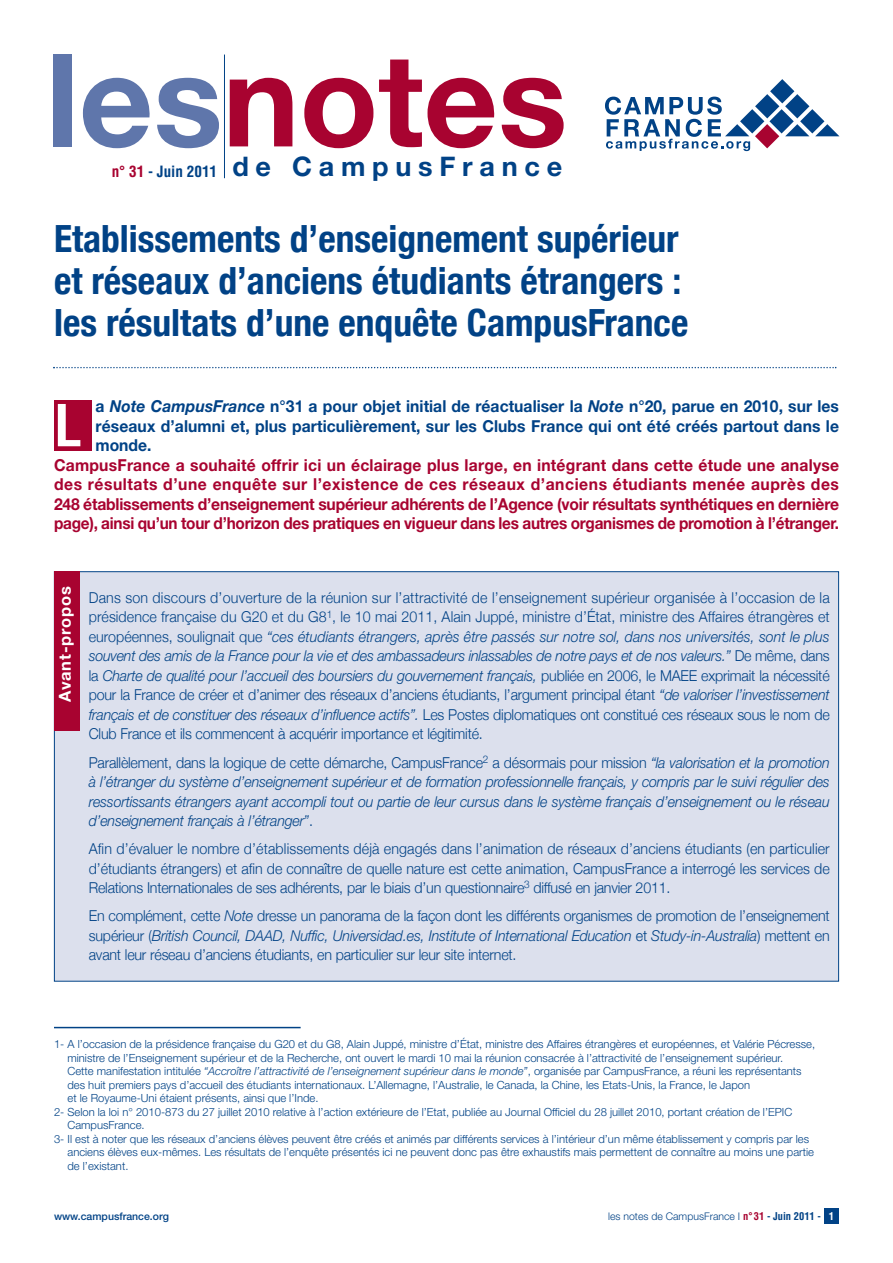
<style>
.page{position:relative;width:893px;height:1263px;background:#fff}
.page>*{position:absolute;margin:0;border:0;box-sizing:border-box;transform-origin:0 0}
.t1{font:700 129.3px "Helvetica Neue";color:#a80330}
.t2{font:700 condensed 56.4px "Helvetica";color:#fff}
.t3{font:700 condensed 37.5px/42px "Helvetica Neue";color:#014286}
.t4{font:700 27px "Helvetica Neue";letter-spacing:.25em;color:#014286}
.t5{font:700 16.5px/19.5px "Helvetica Neue";letter-spacing:-.015em;color:#a80330;text-align:justify;scale:.95 1}
.t6{font:700 16.5px/19.5px "Helvetica Neue";letter-spacing:.005em;color:#014286;text-align:justify;scale:.95 1}
.t7{font:700 16.5px "Helvetica Neue";letter-spacing:.05em;color:#fff}
.t8{font:700 condensed 15.15px "Helvetica";color:#014286}
.t9{font:300 15px/19.5px "Helvetica Neue";letter-spacing:-.015em;color:#014286;text-align:justify;scale:.95 1}
.t10{font:italic 300 15px/19.5px "Helvetica Neue";letter-spacing:-.015em;color:#014286;text-align:justify;scale:.95 1}
.t11{font:300 11.25px "Helvetica Neue";color:#014286}
.t12{font:300 10.5px "Helvetica Neue";color:#014286}
.t13{font:500 10.5px "Helvetica Neue";color:#014286}
.s1{color:#5f76ab}
.s2{color:#a80330}
.s3{font-style:italic}
.s4{font-style:normal}
.s5{font-family:"Helvetica";font-weight:700;font-stretch:condensed;color:#a80330}
.s6{font-family:"Helvetica";font-weight:700;font-stretch:condensed}
.s7{font-family:"Helvetica";font-weight:700;font-stretch:condensed;color:#fff}
</style>
<div class="page">
<hr style="left:224px;top:55px;width:1px;height:123px;background:#014286">
<svg style="left:605px;top:79px;width:234px;height:72px"></svg>
<div style="left:824px;top:1209px;width:15px;height:15px;background:#014286"></div>
<div style="left:55px;top:572px;width:783px;height:409px;background:#dce0ed"></div>
<div style="left:54px;top:571px;width:25px;height:160px;background:#a80330"></div>
<hr style="left:54px;top:1027px;width:247px;height:1px;background:#014286">
<div style="left:54px;top:400px;width:37px;height:51px;background:#a80330"></div>
<svg style="left:53px;top:367px;width:783px;height:1px"></svg>
<h1 class="t1" style="left:46px;top:54px;width:523px"><span class="s1">les</span>notes</h1>
<p class="t8" style="left:112px;top:163px;width:107px"><span class="s2">n° 31</span> - Juin 2011</p>
<h3 class="t4" style="left:232px;top:157px;width:331px">de CampusFrance</h3>
<h3 class="t3" style="left:54px;top:217px;width:636px">Etablissements d’enseignement supérieur et réseaux d’anciens étudiants étrangers : les résultats d’une enquête CampusFrance</h3>
<p class="t6" style="left:96px;top:398px;width:784px">a <span class="s3">Note CampusFrance</span> n°31 a pour objet initial de réactualiser la <span class="s3">Note</span> n°20, parue en 2010, sur les réseaux d’alumni et, plus particulièrement, sur les Clubs France qui ont été créés partout dans le monde.</p>
<p class="t5" style="left:54px;top:456px;width:828px">CampusFrance a souhaité offrir ici un éclairage plus large, en intégrant dans cette étude une analyse des résultats d’une enquête sur l’existence de ces réseaux d’anciens étudiants menée auprès des 248 établissements d’enseignement supérieur adhérents de l’Agence (voir résultats synthétiques en dernière page), ainsi qu’un tour d’horizon des pratiques en vigueur dans les autres organismes de promotion à l’étranger.</p>
<h2 class="t2" style="left:54px;top:394px;width:30px">L</h2>
<p class="t7" style="left:59px;top:702px;width:117px;rotate:-90deg">Avant-propos</p>
<p class="t9" style="left:89px;top:587px;width:781px">Dans son discours d’ouverture de la réunion sur l’attractivité de l’enseignement supérieur organisée à l’occasion de la présidence française du G20 et du G8<sup>1</sup>, le 10 mai 2011, Alain Juppé, ministre d’État, ministre des Affaires étrangères et européennes, soulignait que <span class="s3">“ces étudiants étrangers, après être passés sur notre sol, dans nos universités, sont le plus souvent des amis de la France pour la vie et des ambassadeurs inlassables de notre pays et de nos valeurs.”</span> De même, dans la <span class="s3">Charte de qualité pour l’accueil des boursiers du gouvernement français,</span> publiée en 2006, le MAEE exprimait la nécessité pour la France de créer et d’animer des réseaux d’anciens étudiants, l’argument principal étant <span class="s3">“de valoriser l’investissement français et de constituer des réseaux d’influence actifs”.</span> Les Postes diplomatiques ont constitué ces réseaux sous le nom de Club France et ils commencent à acquérir importance et légitimité.</p>
<p class="t10" style="left:89px;top:754px;width:781px"><span class="s4">Parallèlement, dans la logique de cette démarche, CampusFrance</span><sup>2</sup> <span class="s4">a désormais pour mission</span> “la valorisation et la promotion à l’étranger du système d’enseignement supérieur et de formation professionnelle français, y compris par le suivi régulier des ressortissants étrangers ayant accompli tout ou partie de leur cursus dans le système français d’enseignement ou le réseau d’enseignement français à l’étranger”<span class="s4">.</span></p>
<p class="t9" style="left:89px;top:839px;width:781px">Afin d’évaluer le nombre d’établissements déjà engagés dans l’animation de réseaux d’anciens étudiants (en particulier d’étudiants étrangers) et afin de connaître de quelle nature est cette animation, CampusFrance a interrogé les services de Relations Internationales de ses adhérents, par le biais d’un questionnaire<sup>3</sup> diffusé en janvier 2011.</p>
<p class="t9" style="left:89px;top:906px;width:781px">En complément, cette <span class="s3">Note</span> dresse un panorama de la façon dont les différents organismes de promotion de l’enseignement supérieur (<span class="s3">British Council, DAAD, Nuffic, Universidad.es, Institute of International Education</span> et <span class="s3">Study-in-Australia</span>) mettent en avant leur réseau d’anciens étudiants, en particulier sur leur site internet.</p>
<p class="t11" style="left:54px;top:1040px;width:763px">1- A l’occasion de la présidence française du G20 et du G8, Alain Juppé, ministre d’État, ministre des Affaires étrangères et européennes, et Valérie Pécresse,</p>
<p class="t11" style="left:68px;top:1053px;width:717px">ministre de l’Enseignement supérieur et de la Recherche, ont ouvert le mardi 10 mai la réunion consacrée à l’attractivité de l’enseignement supérieur.</p>
<p class="t11" style="left:68px;top:1067px;width:736px">Cette manifestation intitulée <span class="s3">“Accroître l’attractivité de l’enseignement supérieur dans le monde”</span>, organisée par CampusFrance, a réuni les représentants</p>
<p class="t11" style="left:68px;top:1080px;width:684px">des huit premiers pays d’accueil des étudiants internationaux. L’Allemagne, l’Australie, le Canada, la Chine, les Etats-Unis, la France, le Japon</p>
<p class="t11" style="left:68px;top:1094px;width:252px">et le Royaume-Uni étaient présents, ainsi que l’Inde.</p>
<p class="t11" style="left:54px;top:1107px;width:740px">2- Selon la loi n° 2010-873 du 27 juillet 2010 relative à l’action extérieure de l’Etat, publiée au Journal Officiel du 28 juillet 2010, portant création de l’EPIC</p>
<p class="t11" style="left:68px;top:1121px;width:79px">CampusFrance.</p>
<p class="t11" style="left:54px;top:1134px;width:757px">3- Il est à noter que les réseaux d’anciens élèves peuvent être créés et animés par différents services à l’intérieur d’un même établissement y compris par les</p>
<p class="t11" style="left:68px;top:1148px;width:748px">anciens élèves eux-mêmes. Les résultats de l’enquête présentés ici ne peuvent donc pas être exhaustifs mais permettent de connaître au moins une partie</p>
<p class="t11" style="left:68px;top:1161px;width:62px">de l’existant.</p>
<p class="t13" style="left:54px;top:1212px;width:117px">www.campusfrance.org</p>
<p class="t12" style="left:608px;top:1212px;width:227px">les notes de CampusFrance I <span class="s5">n°31</span> <span class="s6">- Juin 2011 -</span> <span class="s7">1</span></p>
</div>
